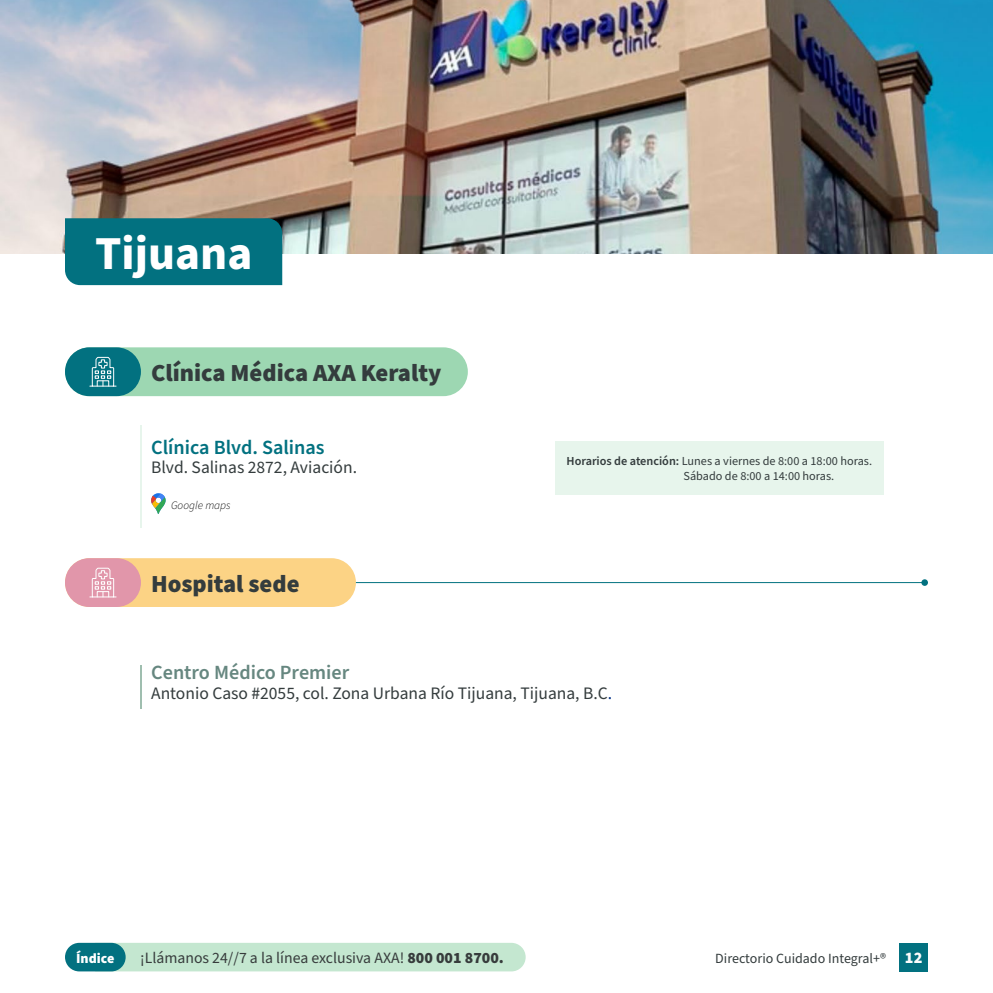
<style>
.page{position:relative;width:993px;height:993px;background:#fff}
.page>*{position:absolute;margin:0;border:0;box-sizing:border-box;transform-origin:0 0}
.t1{font:700 47.25px "Source Sans Pro";color:#fff}
.t2{font:900 24.5px "Source Sans Pro";color:#343c3d}
.t3{font:600 20.12px "Source Sans Pro";color:#027180}
.t4{font:600 20.12px "Source Sans Pro";color:#668780}
.t5{font:17.5px "Source Sans Pro";color:#343c3d}
.t6{font:15.75px "Source Sans Pro";color:#373c3c}
.t7{font:14px "Source Sans Pro";color:#343c3d}
.t8{font:900 14px "Source Sans Pro";color:#fff}
.t9{font:12.25px/15.8px "Source Sans Pro";color:#343c3d}
.t10{font:italic 300 11.38px "Source Sans Pro";color:#000}
.s1{font-weight:600}
.s2{color:#002f87}
.s3{font-weight:900}
.s4{font-weight:900;font-size:16.1px;color:#fcfcfc}
</style>
<div class="page">
<hr style="left:350px;top:582px;width:574px;height:1px;background:#027180">
<svg style="left:921px;top:579px;width:6px;height:6px"></svg>
<div style="left:65px;top:347px;width:402px;height:49px;background:#9dd7b2;border-radius:24px"></div>
<div style="left:65px;top:347px;width:76px;height:49px;background:#027180;border-radius:24px"></div>
<img style="left:0;top:0;width:992px;height:254px">
<svg style="left:90px;top:356px;width:26px;height:31px"></svg>
<div style="left:65px;top:218px;width:217px;height:67px;background:#027180"></div>
<hr style="left:140px;top:665px;width:2px;height:43px;background:#9fbeaf">
<div style="left:65px;top:558px;width:291px;height:48px;background:#fcd385;border-radius:24px"></div>
<div style="left:65px;top:558px;width:76px;height:48px;background:#e196aa;border-radius:24px"></div>
<svg style="left:90px;top:567px;width:26px;height:30px"></svg>
<hr style="left:140px;top:424px;width:2px;height:103px;background:#e7f5ec">
<svg style="left:151px;top:493px;width:14px;height:20px"></svg>
<div style="left:554px;top:441px;width:329px;height:53px;background:#e7f5ec"></div>
<div style="left:899px;top:942px;width:28px;height:29px;background:#027180"></div>
<div style="left:115px;top:943px;width:410px;height:28px;background:#c4e7d0"></div>
<div style="left:65px;top:942px;width:61px;height:29px;background:#027180;border-radius:14px"></div>
<h1 class="t1" style="left:95px;top:221px;width:159px">Tijuana</h1>
<h2 class="t2" style="left:151px;top:356px;width:292px">Clínica Médica AXA Keralty</h2>
<p class="t3" style="left:151px;top:433px;width:175px">Clínica Blvd. Salinas</p>
<p class="t5" style="left:151px;top:455px;width:207px">Blvd. Salinas 2872, Aviación.</p>
<p class="t10" style="left:171px;top:497px;width:61px">Google maps</p>
<h2 class="t2" style="left:151px;top:566px;width:150px">Hospital sede</h2>
<p class="t9" style="left:683px;top:453px;width:190px;text-indent:-117px"><span class="s1">Horarios de atención:</span> Lunes a viernes de 8:00 a 18:00 horas.<br>Sábado de 8:00 a 14:00 horas.</p>
<p class="t4" style="left:151px;top:659px;width:200px">Centro Médico Premier</p>
<p class="t5" style="left:151px;top:681px;width:462px">Antonio Caso #2055, col. Zona Urbana Río Tijuana, Tijuana, B.C<span class="s2">.</span></p>
<p class="t8" style="left:76px;top:948px;width:40px">Índice</p>
<p class="t6" style="left:140px;top:946px;width:365px">¡Llámanos 24//7 a la línea exclusiva AXA! <span class="s3">800 001 8700.</span></p>
<p class="t7" style="left:715px;top:948px;width:208px">Directorio Cuidado Integral+® <span class="s4">12</span></p>
</div>
